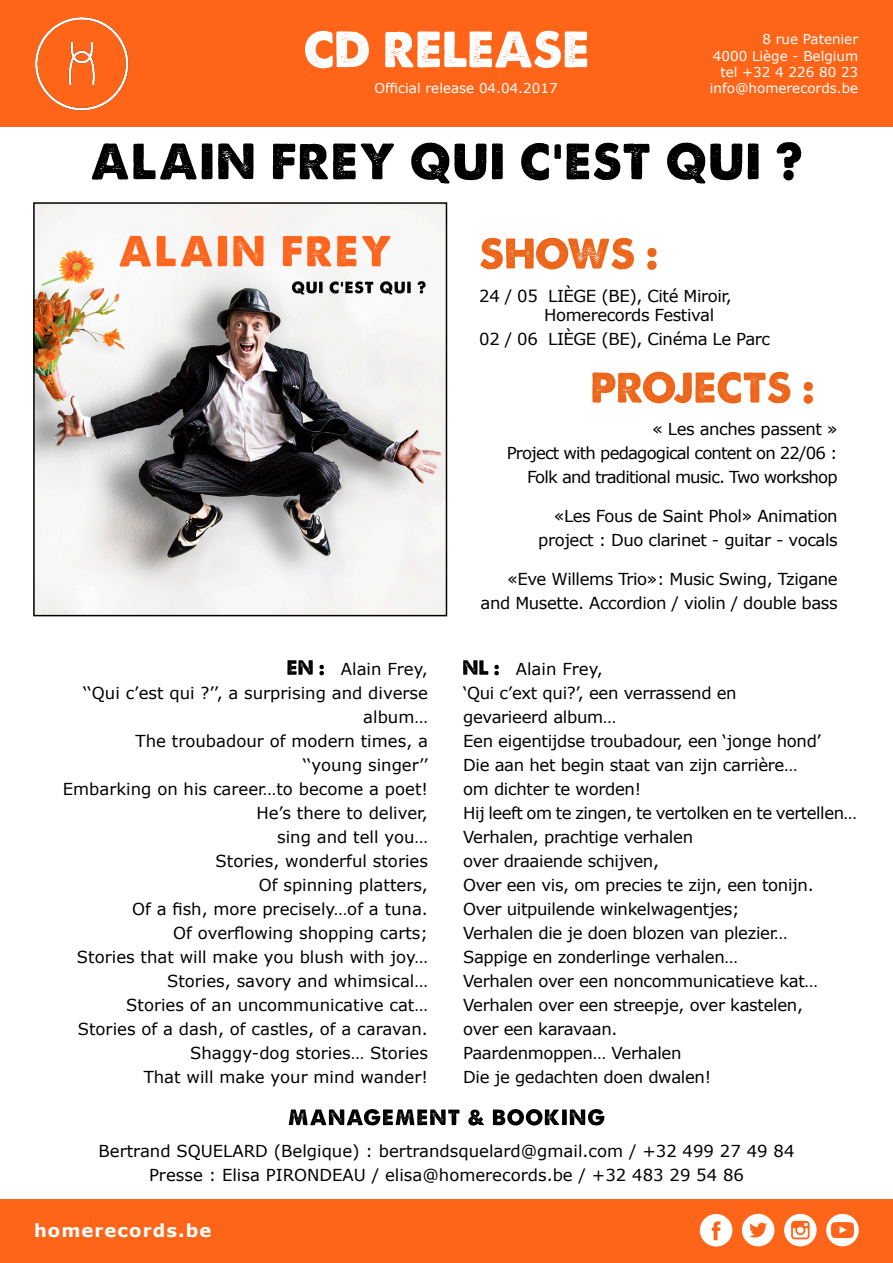
<style>
.page{position:relative;width:893px;height:1263px;background:#fff}
.page>*{position:absolute;margin:0;border:0;box-sizing:border-box;transform-origin:0 0}
.t1{font:700 18px "Verdana";letter-spacing:.06em;color:#fff}
.t2{font:16.5px/24px "Verdana";letter-spacing:-.02em;color:#000;text-align:right}
.t3{font:16.5px "Verdana";color:#000}
.t4{font:16.5px/24px "Verdana";letter-spacing:-.05em;color:#000;text-align:right}
.t5{font:13.5px "Verdana";color:#fff}
</style>
<div class="page">
<div style="left:0;top:0;width:893px;height:126px;background:#fe6519"></div>
<svg style="left:305px;top:31px;width:282px;height:37px"></svg>
<svg style="left:92px;top:142px;width:709px;height:42px"></svg>
<svg style="left:289px;top:1109px;width:315px;height:16px"></svg>
<svg style="left:287px;top:660px;width:37px;height:15px"></svg>
<svg style="left:463px;top:660px;width:36px;height:15px"></svg>
<img style="left:35px;top:17px;width:94px;height:94px">
<div style="left:0;top:1200px;width:893px;height:63px;background:#fe6519"></div>
<svg style="left:826px;top:1214px;width:33px;height:32px"></svg>
<svg style="left:784px;top:1214px;width:33px;height:32px"></svg>
<svg style="left:742px;top:1214px;width:32px;height:32px"></svg>
<svg style="left:700px;top:1214px;width:32px;height:32px"></svg>
<img style="left:36px;top:205px;width:408px;height:408px">
<div style="left:33px;top:202px;width:414px;height:414px;border:2px solid #000"></div>
<svg style="left:481px;top:238px;width:176px;height:32px"></svg>
<svg style="left:592px;top:372px;width:221px;height:32px"></svg>
<p class="t5" style="left:762px;top:30px;width:97px">8 rue Patenier</p>
<p class="t5" style="left:713px;top:46px;width:147px">4000 Liège - Belgium</p>
<p class="t5" style="left:720px;top:63px;width:139px">tel +32 4 226 80 23</p>
<p class="t5" style="left:374px;top:79px;width:185px">Official release 04.04.2017</p>
<p class="t5" style="left:710px;top:79px;width:150px">info@homerecords.be</p>
<p class="t2" style="left:479px;top:283px;width:254px">24 / 05 LIÈGE (BE), Cité Miroir,</p>
<p class="t2" style="left:544px;top:303px;width:172px">Homerecords Festival</p>
<p class="t2" style="left:479px;top:327px;width:292px">02 / 06 LIÈGE (BE), Cinéma Le Parc</p>
<p class="t3" style="left:341px;top:657px;width:89px">Alain Frey,</p>
<p class="t3" style="left:83px;top:681px;width:346px">‘‘Qui c’est qui ?’’, a surprising and diverse</p>
<p class="t2" style="left:363px;top:704px;width:66px">album…</p>
<p class="t3" style="left:136px;top:729px;width:294px">The troubadour of modern times, a</p>
<p class="t3" style="left:303px;top:753px;width:127px">‘‘young singer’’</p>
<p class="t3" style="left:63px;top:777px;width:367px">Embarking on his career…to become a poet!</p>
<p class="t3" style="left:256px;top:801px;width:173px">He’s there to deliver,</p>
<p class="t3" style="left:277px;top:825px;width:152px">sing and tell you…</p>
<p class="t3" style="left:216px;top:849px;width:214px">Stories, wonderful stories</p>
<p class="t3" style="left:259px;top:873px;width:171px">Of spinning platters,</p>
<p class="t3" style="left:132px;top:897px;width:297px">Of a fish, more precisely…of a tuna.</p>
<p class="t3" style="left:173px;top:921px;width:256px">Of overflowing shopping carts;</p>
<p class="t3" style="left:77px;top:945px;width:352px">Stories that will make you blush with joy…</p>
<p class="t3" style="left:167px;top:969px;width:262px">Stories, savory and whimsical…</p>
<p class="t3" style="left:126px;top:993px;width:303px">Stories of an uncommunicative cat…</p>
<p class="t3" style="left:78px;top:1017px;width:352px">Stories of a dash, of castles, of a caravan.</p>
<p class="t3" style="left:190px;top:1041px;width:239px">Shaggy-dog stories… Stories</p>
<p class="t3" style="left:144px;top:1065px;width:286px">That will make your mind wander!</p>
<p class="t2" style="left:652px;top:417px;width:187px">« Les anches passent »</p>
<p class="t4" style="left:507px;top:441px;width:332px">Project with pedagogical content on 22/06 :<br>Folk and traditional music. Two workshop</p>
<p class="t2" style="left:538px;top:504px;width:301px">«Les Fous de Saint Phol» Animation project : Duo clarinet - guitar - vocals</p>
<p class="t2" style="left:481px;top:567px;width:359px">«Eve Willems Trio»: Music Swing, Tzigane and Musette. Accordion / violin / double bass</p>
<p class="t3" style="left:516px;top:657px;width:89px">Alain Frey,</p>
<p class="t2" style="left:463px;top:680px;width:275px">‘Qui c’ext qui?’, een verrassend en</p>
<p class="t2" style="left:463px;top:704px;width:155px">gevarieerd album…</p>
<p class="t2" style="left:463px;top:728px;width:359px">Een eigentijdse troubadour, een ‘jonge hond’</p>
<p class="t2" style="left:463px;top:752px;width:336px">Die aan het begin staat van zijn carrière…</p>
<p class="t2" style="left:463px;top:776px;width:180px">om dichter te worden!</p>
<p class="t2" style="left:463px;top:800px;width:395px">Hij leeft om te zingen, te vertolken en te vertellen…</p>
<p class="t2" style="left:463px;top:824px;width:231px">Verhalen, prachtige verhalen</p>
<p class="t2" style="left:463px;top:848px;width:197px">over draaiende schijven,</p>
<p class="t2" style="left:463px;top:872px;width:352px">Over een vis, om precies te zijn, een tonijn.</p>
<p class="t2" style="left:463px;top:896px;width:278px">Over uitpuilende winkelwagentjes;</p>
<p class="t2" style="left:463px;top:920px;width:326px">Verhalen die je doen blozen van plezier…</p>
<p class="t2" style="left:463px;top:944px;width:276px">Sappige en zonderlinge verhalen…</p>
<p class="t2" style="left:463px;top:968px;width:356px">Verhalen over een noncommunicatieve kat…</p>
<p class="t2" style="left:463px;top:992px;width:341px">Verhalen over een streepje, over kastelen,</p>
<p class="t2" style="left:463px;top:1016px;width:156px">over een karavaan.</p>
<p class="t2" style="left:463px;top:1040px;width:220px">Paardenmoppen… Verhalen</p>
<p class="t2" style="left:463px;top:1064px;width:250px">Die je gedachten doen dwalen!</p>
<p class="t3" style="left:99px;top:1139px;width:697px">Bertrand SQUELARD (Belgique) : bertrandsquelard@gmail.com / +32 499 27 49 84</p>
<p class="t3" style="left:149px;top:1163px;width:597px">Presse : Elisa PIRONDEAU / elisa@homerecords.be / +32 483 29 54 86</p>
<p class="t1" style="left:34px;top:1218px;width:179px">homerecords.be</p>
</div>
